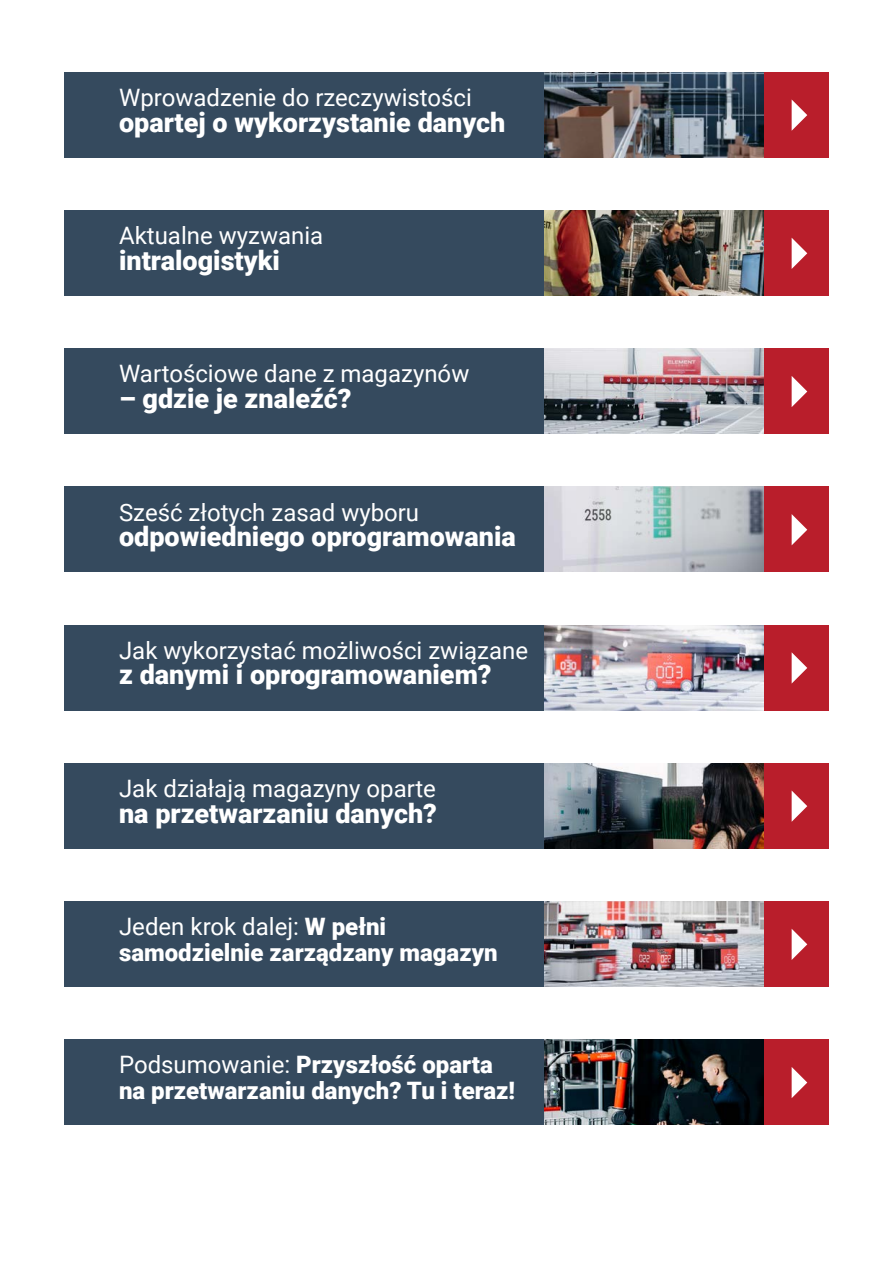
<style>
.page{position:relative;width:893px;height:1263px;background:#fff}
.page>*{position:absolute;margin:0;border:0;box-sizing:border-box;transform-origin:0 0}
.t1{font:900 27px "Roboto";color:#fff}
.t2{font:24px "Roboto";color:#fff}
.t3{font:900 24px/25.5px "Roboto";color:#fff}
.s1{font-weight:400}
</style>
<div class="page">
<div style="left:64px;top:210px;width:647px;height:86px;background:#354a5e"></div>
<div style="left:64px;top:72px;width:647px;height:85px;background:#354a5e"></div>
<div style="left:64px;top:349px;width:647px;height:85px;background:#354a5e"></div>
<div style="left:64px;top:487px;width:647px;height:85px;background:#354a5e"></div>
<div style="left:583px;top:210px;width:246px;height:86px;background:#b91e2b"></div>
<div style="left:583px;top:72px;width:246px;height:85px;background:#b91e2b"></div>
<div style="left:583px;top:349px;width:246px;height:85px;background:#b91e2b"></div>
<div style="left:583px;top:487px;width:246px;height:85px;background:#b91e2b"></div>
<svg style="left:792px;top:238px;width:15px;height:31px"></svg>
<svg style="left:792px;top:100px;width:15px;height:31px"></svg>
<svg style="left:792px;top:376px;width:15px;height:31px"></svg>
<svg style="left:792px;top:514px;width:15px;height:31px"></svg>
<div style="left:64px;top:625px;width:647px;height:85px;background:#354a5e"></div>
<div style="left:583px;top:625px;width:246px;height:85px;background:#b91e2b"></div>
<svg style="left:792px;top:652px;width:15px;height:31px"></svg>
<div style="left:64px;top:763px;width:647px;height:85px;background:#354a5e"></div>
<div style="left:64px;top:901px;width:647px;height:85px;background:#354a5e"></div>
<div style="left:64px;top:1040px;width:647px;height:85px;background:#354a5e"></div>
<div style="left:583px;top:763px;width:246px;height:85px;background:#b91e2b"></div>
<div style="left:583px;top:901px;width:246px;height:85px;background:#b91e2b"></div>
<div style="left:583px;top:1040px;width:246px;height:85px;background:#b91e2b"></div>
<svg style="left:792px;top:791px;width:15px;height:31px"></svg>
<svg style="left:792px;top:929px;width:15px;height:31px"></svg>
<svg style="left:792px;top:1067px;width:15px;height:31px"></svg>
<img style="left:544px;top:210px;width:219px;height:86px">
<img style="left:544px;top:72px;width:219px;height:85px">
<img style="left:544px;top:487px;width:219px;height:85px">
<img style="left:544px;top:625px;width:219px;height:85px">
<img style="left:544px;top:763px;width:219px;height:85px">
<img style="left:544px;top:901px;width:219px;height:85px">
<img style="left:544px;top:1040px;width:219px;height:85px">
<img style="left:544px;top:349px;width:219px;height:85px">
<p class="t2" style="left:119px;top:81px;width:354px">Wprowadzenie do rzeczywistości</p>
<p class="t1" style="left:119px;top:103px;width:388px">opartej o wykorzystanie danych</p>
<p class="t2" style="left:119px;top:219px;width:206px">Aktualne wyzwania</p>
<p class="t1" style="left:119px;top:241px;width:162px">intralogistyki</p>
<p class="t2" style="left:119px;top:357px;width:352px">Wartościowe dane z magazynów</p>
<p class="t1" style="left:119px;top:379px;width:234px">– gdzie je znaleźć?</p>
<p class="t2" style="left:119px;top:495px;width:302px">Sześć złotych zasad wyboru</p>
<p class="t1" style="left:119px;top:518px;width:398px">odpowiedniego oprogramowania</p>
<p class="t2" style="left:119px;top:633px;width:411px">Jak wykorzystać możliwości związane</p>
<p class="t1" style="left:119px;top:656px;width:374px">z danymi i oprogramowaniem?</p>
<p class="t2" style="left:119px;top:772px;width:318px">Jak działają magazyny oparte</p>
<p class="t1" style="left:119px;top:794px;width:319px">na przetwarzaniu danych?</p>
<p class="t3" style="left:119px;top:913px;width:380px"><span class="s1">Jeden krok dalej:</span> W pełni samodzielnie zarządzany magazyn</p>
<p class="t3" style="left:119px;top:1051px;width:398px"><span class="s1">Podsumowanie:</span> Przyszłość oparta na przetwarzaniu danych? Tu i teraz!</p>
</div>
